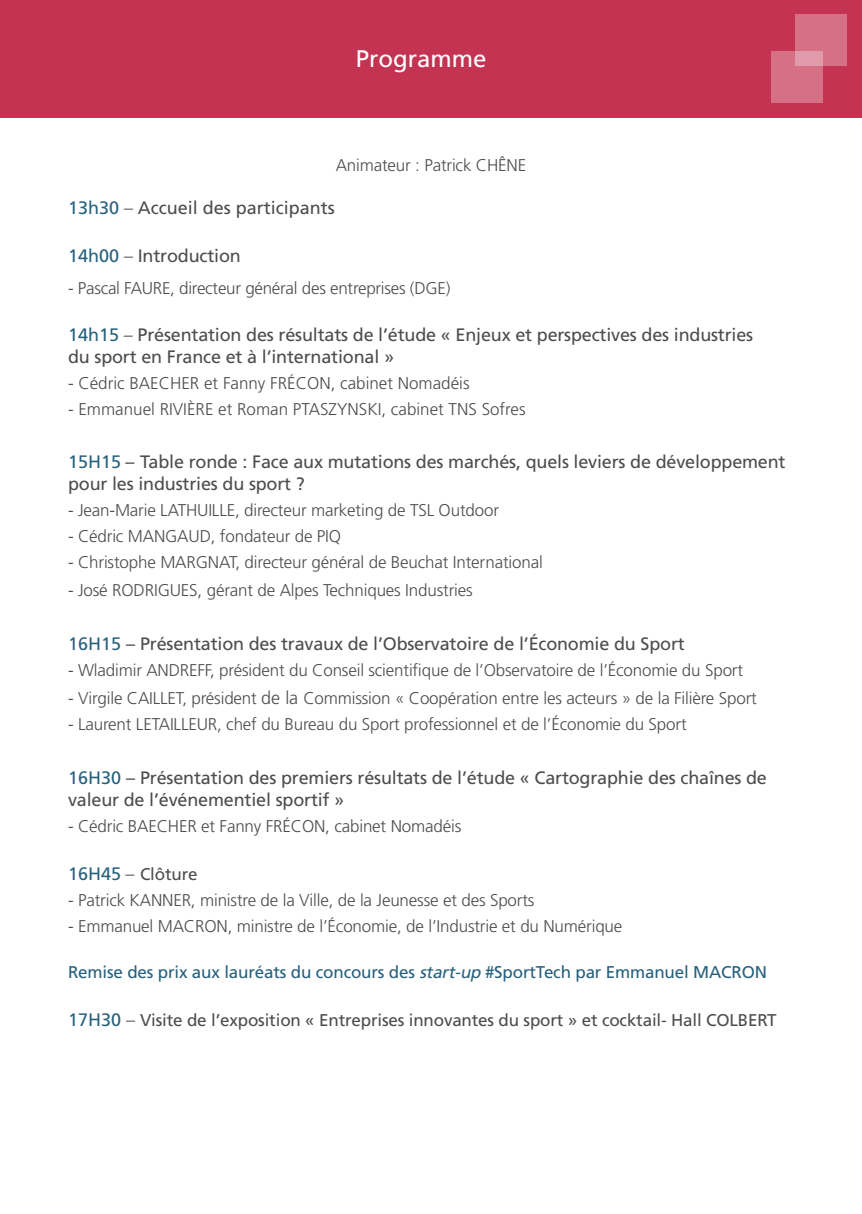
<style>
.page{position:relative;width:862px;height:1214px;background:#fff}
.page>*{position:absolute;margin:0;border:0;box-sizing:border-box;transform-origin:0 0}
.Titres_programme{font:24px "Frutiger LT Std";color:#fff}
.texte_prog_p3{font:18px/21.6px "Frutiger LT Std";letter-spacing:-.01em;color:#4d4d4f}
.texte_prog_p3-2{font:300 17px "Frutiger LT Std";letter-spacing:-.01em;color:#4d4d4f}
.texte_prog_p3-3{font:17px "Frutiger LT Std";letter-spacing:-.01em;color:#4d4d4f}
.texte_prog_p3-4{font:17px "Frutiger LT Std";letter-spacing:-.01em;color:#26617d}
.s1{color:#26617d}
.s2{font-weight:300}
.s3{font-size:18px}
.s4{font-size:18px;color:#26617d}
.s5{font-weight:300;font-size:18px}
.s6{font-style:italic}
</style>
<div class="page">
<div style="left:0;top:0;width:862px;height:117px;background:#c43452"></div>
<div style="left:796px;top:14px;width:51px;height:51px;background:#d57085"></div>
<svg style="left:771px;top:51px;width:52px;height:51px;background:#d6768a"></svg>
<p class="Titres_programme" style="left:356px;top:44px;width:132px">Programme</p>
<p class="texte_prog_p3-2" style="left:336px;top:155px;width:192px">Animateur : Patrick CHÊNE</p>
<p class="texte_prog_p3" style="left:68px;top:197px;width:268px"><span class="s1">13h30</span> <span class="s2">–</span> Accueil des participants</p>
<p class="texte_prog_p3" style="left:68px;top:245px;width:174px"><span class="s1">14h00</span> <span class="s2">–</span> Introduction</p>
<p class="texte_prog_p3-2" style="left:68px;top:278px;width:384px">- Pascal FAURE, directeur général des entreprises (DGE)</p>
<p class="texte_prog_p3" style="left:68px;top:324px;width:687px"><span class="s1">14h15</span> <span class="s2">–</span> Présentation des résultats de l’étude « Enjeux et perspectives des industries du sport en France et à l’international »</p>
<p class="texte_prog_p3-2" style="left:68px;top:373px;width:403px">- Cédric BAECHER et Fanny FRÉCON, cabinet Nomadéis</p>
<p class="texte_prog_p3-2" style="left:68px;top:399px;width:459px">- Emmanuel RIVIÈRE et Roman PTASZYNSKI, cabinet TNS Sofres</p>
<p class="texte_prog_p3" style="left:68px;top:451px;width:719px"><span class="s1">15H15</span> – Table ronde : Face aux mutations des marchés, quels leviers de développement pour les industries du sport ?</p>
<p class="texte_prog_p3-2" style="left:68px;top:500px;width:432px">- Jean-Marie LATHUILLE, directeur marketing de TSL Outdoor</p>
<p class="texte_prog_p3-2" style="left:68px;top:526px;width:275px">- Cédric MANGAUD, fondateur de PIQ</p>
<p class="texte_prog_p3-2" style="left:68px;top:552px;width:476px">- Christophe MARGNAT, directeur général de Beuchat International</p>
<p class="texte_prog_p3-2" style="left:68px;top:580px;width:406px">- José RODRIGUES, gérant de Alpes Techniques Industries</p>
<p class="texte_prog_p3" style="left:68px;top:633px;width:618px"><span class="s1">16H15</span> – Présentation des travaux de l’Observatoire de l’Économie du Sport</p>
<p class="texte_prog_p3-2" style="left:68px;top:660px;width:676px">- Wladimir ANDREFF, président du Conseil scientifique de l’Observatoire de l’Économie du Sport</p>
<p class="texte_prog_p3-2" style="left:68px;top:688px;width:690px">- Virgile CAILLET, président <span class="s3">de la</span> Commission « Coopération entre les acteurs » de la Filière Sport</p>
<p class="texte_prog_p3-2" style="left:68px;top:714px;width:620px">- Laurent LETAILLEUR, chef du Bureau du Sport professionnel et de l’Économie du Sport</p>
<p class="texte_prog_p3" style="left:68px;top:767px;width:700px"><span class="s1">16H30</span> – Présentation des premiers résultats de l’étude « Cartographie des chaînes de valeur de l’événementiel sportif »</p>
<p class="texte_prog_p3-2" style="left:68px;top:816px;width:395px">- Cédric BAECHER et Fanny FRÉCON, cabinet Nomadéis</p>
<p class="texte_prog_p3-3" style="left:68px;top:863px;width:131px"><span class="s4">16H45</span> <span class="s5">–</span> Clôture</p>
<p class="texte_prog_p3-2" style="left:68px;top:890px;width:468px">- Patrick KANNER, ministre de la Ville, de la Jeunesse et des Sports</p>
<p class="texte_prog_p3-2" style="left:68px;top:916px;width:556px">- Emmanuel MACRON, ministre de l’Économie, de l’Industrie et du Numérique</p>
<p class="texte_prog_p3-4" style="left:68px;top:962px;width:700px">Remise des prix aux lauréats du concours des <span class="s6">start-up</span> #SportTech par Emmanuel MACRON</p>
<p class="texte_prog_p3-3" style="left:68px;top:1009px;width:710px"><span class="s4">17H30</span> <span class="s5">–</span> Visite de l’exposition « Entreprises innovantes du sport » et cocktail- Hall COLBERT</p>
</div>
